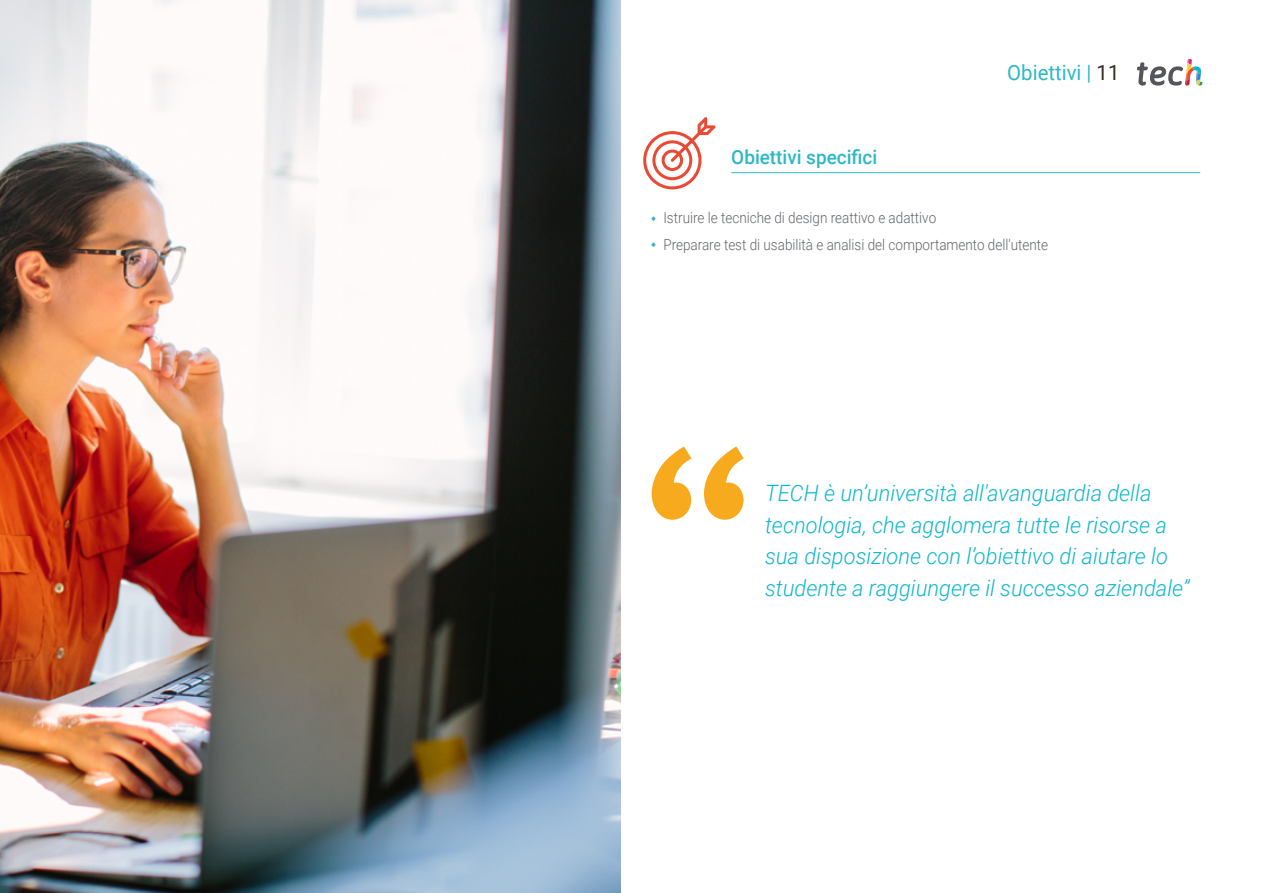
<style>
.page{position:relative;width:1263px;height:893px;background:#fff}
.page>*{position:absolute;margin:0;border:0;box-sizing:border-box;transform-origin:0 0}
.t1{font:italic 300 22.5px/31.5px "Roboto";color:#0fb6cf}
.t2{font:21px "Roboto";color:#2db8c5}
.t3{font:500 19.5px "Roboto";color:#2db8c5}
.t4{font:300 15px/26.7px "Roboto";color:#61646a;scale:.9 1}
.s1{color:#312e20}
</style>
<div class="page">
<hr style="left:731px;top:172px;width:469px;height:1px;background:#2db8c5">
<svg style="left:643px;top:117px;width:73px;height:72px"></svg>
<img style="left:0;top:0;width:621px;height:893px">
<svg style="left:652px;top:446px;width:92px;height:74px"></svg>
<svg style="left:1137px;top:59px;width:65px;height:27px"></svg>
<p class="t3" style="left:731px;top:144px;width:147px">Obiettivi specifici</p>
<p class="t2" style="left:1007px;top:57px;width:114px">Obiettivi | <span class="s1">11</span></p>
<p class="t4" style="left:663px;top:204px;width:429px">Istruire le tecniche di design reattivo e adattivo<br>Preparare test di usabilità e analisi del comportamento dell'utente</p>
<p class="t1" style="left:765px;top:476px;width:426px">TECH è un’università all'avanguardia della tecnologia, che agglomera tutte le risorse a sua disposizione con l’obiettivo di aiutare lo studente a raggiungere il successo aziendale”</p>
</div>
